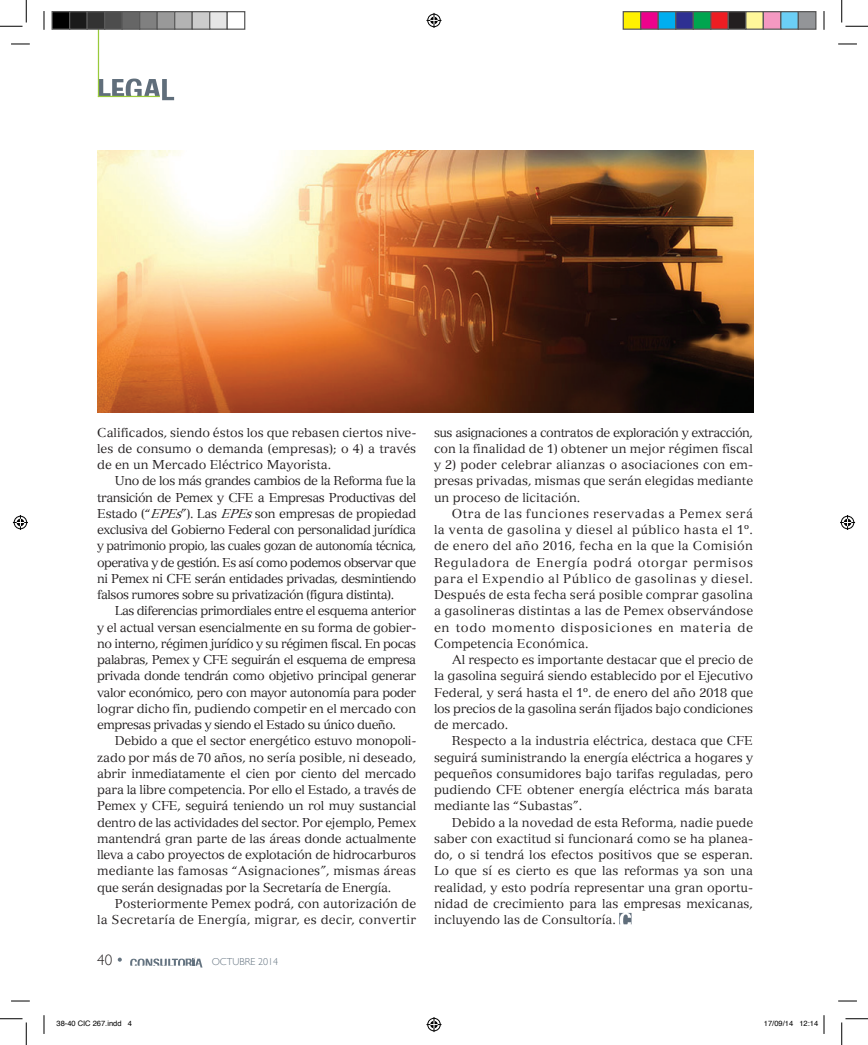
<style>
.page{position:relative;width:868px;height:1045px;background:#fff}
.page>*{position:absolute;margin:0;border:0;box-sizing:border-box;transform-origin:0 0}
.t1{font:300 15px "Gill Sans";color:#231f20}
.Sin_espaciado{font:12.5px/16.2px "Versailles LT";color:#231f20;text-align:justify}
.t2{font:300 10px "Gill Sans";color:#647380}
.t3{font:7.5px "Helvetica";color:#000}
.s1{font-style:italic}
</style>
<div class="page">
<svg style="left:118px;top:957px;width:4px;height:4px"></svg>
<svg style="left:130px;top:957px;width:72px;height:10px"></svg>
<svg style="left:99px;top:79px;width:75px;height:21px"></svg>
<hr style="left:98px;top:96px;width:62px;height:1px;background:#99ca3b">
<hr style="left:98px;top:26px;width:1px;height:71px;background:#99ca3b">
<svg style="left:619px;top:913px;width:12px;height:11px"></svg>
<img style="left:97px;top:150px;width:656px;height:262px">
<svg style="left:11px;top:43px;width:19px;height:2px"></svg>
<svg style="left:838px;top:43px;width:18px;height:2px"></svg>
<svg style="left:11px;top:1000px;width:19px;height:1px"></svg>
<svg style="left:838px;top:1000px;width:18px;height:1px"></svg>
<svg style="left:43px;top:11px;width:2px;height:19px"></svg>
<svg style="left:43px;top:1015px;width:2px;height:19px"></svg>
<svg style="left:823px;top:11px;width:1px;height:19px"></svg>
<svg style="left:0;top:0;width:27px;height:27px"></svg>
<svg style="left:0;top:1018px;width:27px;height:27px"></svg>
<svg style="left:841px;top:0;width:26px;height:27px"></svg>
<svg style="left:841px;top:1018px;width:26px;height:27px"></svg>
<svg style="left:426px;top:13px;width:15px;height:15px"></svg>
<svg style="left:426px;top:1017px;width:15px;height:15px"></svg>
<svg style="left:13px;top:515px;width:15px;height:15px"></svg>
<svg style="left:840px;top:515px;width:15px;height:15px"></svg>
<div style="left:52px;top:12px;width:18px;height:17px;background:#000"></div>
<div style="left:51px;top:11px;width:19px;height:19px;border:1px solid #595959"></div>
<div style="left:70px;top:12px;width:17px;height:17px;background:#1a1a1a"></div>
<div style="left:69px;top:11px;width:19px;height:19px;border:1px solid #595959"></div>
<div style="left:87px;top:12px;width:18px;height:17px;background:#333"></div>
<div style="left:86px;top:11px;width:19px;height:19px;border:1px solid #595959"></div>
<div style="left:105px;top:12px;width:17px;height:17px;background:#4d4d4d"></div>
<div style="left:104px;top:11px;width:19px;height:19px;border:1px solid #595959"></div>
<div style="left:122px;top:12px;width:18px;height:17px;background:#666"></div>
<div style="left:121px;top:11px;width:19px;height:19px;border:1px solid #595959"></div>
<div style="left:140px;top:12px;width:17px;height:17px;background:#808080"></div>
<div style="left:139px;top:11px;width:19px;height:19px;border:1px solid #595959"></div>
<div style="left:157px;top:12px;width:18px;height:17px;background:#999"></div>
<div style="left:156px;top:11px;width:19px;height:19px;border:1px solid #595959"></div>
<div style="left:175px;top:12px;width:17px;height:17px;background:#b3b3b3"></div>
<div style="left:174px;top:11px;width:19px;height:19px;border:1px solid #595959"></div>
<div style="left:192px;top:12px;width:18px;height:17px;background:#ccc"></div>
<div style="left:191px;top:11px;width:19px;height:19px;border:1px solid #595959"></div>
<div style="left:210px;top:12px;width:17px;height:17px;background:#e6e6e6"></div>
<div style="left:209px;top:11px;width:19px;height:19px;border:1px solid #595959"></div>
<div style="left:226px;top:11px;width:19px;height:19px;border:1px solid #595959"></div>
<div style="left:623px;top:12px;width:17px;height:17px;background:#fff101"></div>
<div style="left:622px;top:11px;width:19px;height:19px;border:1px solid #595959"></div>
<div style="left:640px;top:12px;width:18px;height:17px;background:#ed028c"></div>
<div style="left:640px;top:11px;width:18px;height:19px;border:1px solid #595959"></div>
<div style="left:658px;top:12px;width:17px;height:17px;background:#00aeef"></div>
<div style="left:657px;top:11px;width:19px;height:19px;border:1px solid #595959"></div>
<div style="left:675px;top:12px;width:18px;height:17px;background:#2e3092"></div>
<div style="left:675px;top:11px;width:18px;height:19px;border:1px solid #595959"></div>
<div style="left:693px;top:12px;width:17px;height:17px;background:#00a54f"></div>
<div style="left:692px;top:11px;width:19px;height:19px;border:1px solid #595959"></div>
<div style="left:710px;top:12px;width:18px;height:17px;background:#ee1d23"></div>
<div style="left:710px;top:11px;width:18px;height:19px;border:1px solid #595959"></div>
<div style="left:728px;top:12px;width:17px;height:17px;background:#231f20"></div>
<div style="left:727px;top:11px;width:19px;height:19px;border:1px solid #595959"></div>
<div style="left:745px;top:12px;width:18px;height:17px;background:#fff79a"></div>
<div style="left:745px;top:11px;width:18px;height:19px;border:1px solid #595959"></div>
<div style="left:763px;top:12px;width:17px;height:17px;background:#f499c2"></div>
<div style="left:762px;top:11px;width:19px;height:19px;border:1px solid #595959"></div>
<div style="left:780px;top:12px;width:18px;height:17px;background:#6bcff6"></div>
<div style="left:780px;top:11px;width:18px;height:19px;border:1px solid #595959"></div>
<div style="left:798px;top:12px;width:17px;height:17px;background:#939598"></div>
<div style="left:797px;top:11px;width:19px;height:19px;border:1px solid #595959"></div>
<svg style="left:823px;top:1015px;width:1px;height:19px"></svg>
<p class="Sin_espaciado" style="left:97px;top:424px;width:320px">Calificados, siendo éstos los que rebasen ciertos nive&shy;les de consumo o demanda (empresas); o 4) a través de en un Mercado Eléctrico Mayorista.</p>
<p class="Sin_espaciado" style="left:97px;top:473px;width:320px;text-indent:18px">Uno de los más grandes cambios de la Reforma fue la transición de Pemex y CFE a Empresas Productivas del Estado (“<span class="s1">EPEs</span>”). Las <span class="s1">EPEs</span>son empresas de propiedad exclusiva del Gobierno Federal con personalidad jurídica y patrimonio propio, las cuales gozan de autonomía técnica, operativa y de gestión. Es así como podemos observar que ni Pemex ni CFE serán entidades privadas, desmintiendo falsos rumores sobre su privatización (figura distinta).</p>
<p class="Sin_espaciado" style="left:97px;top:603px;width:320px;text-indent:18px">Las diferencias primordiales entre el esquema anterior y el actual versan esencialmente en su forma de gobier&shy;no interno, régimen jurídico y su régimen fiscal. En pocas palabras, Pemex y CFE seguirán el esquema de empresa privada donde tendrán como objetivo principal generar valor económico, pero con mayor autonomía para poder lograr dicho fin, pudiendo competir en el mercado con empresas privadas y siendo el Estado su único dueño.</p>
<p class="Sin_espaciado" style="left:97px;top:733px;width:320px;text-indent:18px">Debido a que el sector energético estuvo monopoli&shy;zado por más de 70 años, no sería posible, ni deseado, abrir inmediatamente el cien por ciento del mercado para la libre competencia. Por ello el Estado, a través de Pemex y CFE, seguirá teniendo un rol muy sustancial dentro de las actividades del sector. Por ejemplo, Pemex mantendrá gran parte de las áreas donde actualmente lleva a cabo proyectos de explotación de hidrocarburos mediante las famosas “Asignaciones”, mismas áreas que serán designadas por la Secretaría de Energía.</p>
<p class="Sin_espaciado" style="left:97px;top:895px;width:320px;text-align:right">Posteriormente Pemex podrá, con autorización de<br>la Secretaría de Energía, migrar, es decir, convertir</p>
<p class="t1" style="left:97px;top:951px;width:16px">40</p>
<p class="t2" style="left:212px;top:956px;width:68px">OCTUBRE 2014</p>
<p class="Sin_espaciado" style="left:434px;top:424px;width:320px">sus asignaciones a contratos de exploración y extracción, con la finalidad de 1) obtener un mejor régimen fiscal y 2) poder celebrar alianzas o asociaciones con em&shy;presas privadas, mismas que serán elegidas mediante un proceso de licitación.</p>
<p class="Sin_espaciado" style="left:434px;top:505px;width:320px;text-indent:18px">Otra de las funciones reservadas a Pemex será la venta de gasolina y diesel al público hasta el 1º. de enero del año 2016, fecha en la que la Comisión Reguladora de Energía podrá otorgar permisos para el Expendio al Público de gasolinas y diesel.<br>Después de esta fecha será posible comprar gasolina a gasolineras distintas a las de Pemex observándose en todo momento disposiciones en materia de Competencia Económica.</p>
<p class="Sin_espaciado" style="left:434px;top:651px;width:320px;text-indent:18px">Al respecto es importante destacar que el precio de la gasolina seguirá siendo establecido por el Ejecutivo Federal, y será hasta el 1º. de enero del año 2018 que los precios de la gasolina serán fijados bajo condiciones de mercado.</p>
<p class="Sin_espaciado" style="left:434px;top:733px;width:320px;text-indent:18px">Respecto a la industria eléctrica, destaca que CFE seguirá suministrando la energía eléctrica a hogares y pequeños consumidores bajo tarifas reguladas, pero pudiendo CFE obtener energía eléctrica más barata mediante las “Subastas”.</p>
<p class="Sin_espaciado" style="left:434px;top:814px;width:320px;text-indent:18px">Debido a la novedad de esta Reforma, nadie puede saber con exactitud si funcionará como se ha planea&shy;do, o si tendrá los efectos positivos que se esperan.<br>Lo que sí es cierto es que las reformas ya son una realidad, y esto podría representar una gran oportu&shy;nidad de crecimiento para las empresas mexicanas, incluyendo las de Consultoría.</p>
<p class="t3" style="left:56px;top:1018px;width:77px">38-40 CIC 267.indd 4</p>
<p class="t3" style="left:763px;top:1018px;width:56px">17/09/14 12:14</p>
</div>
